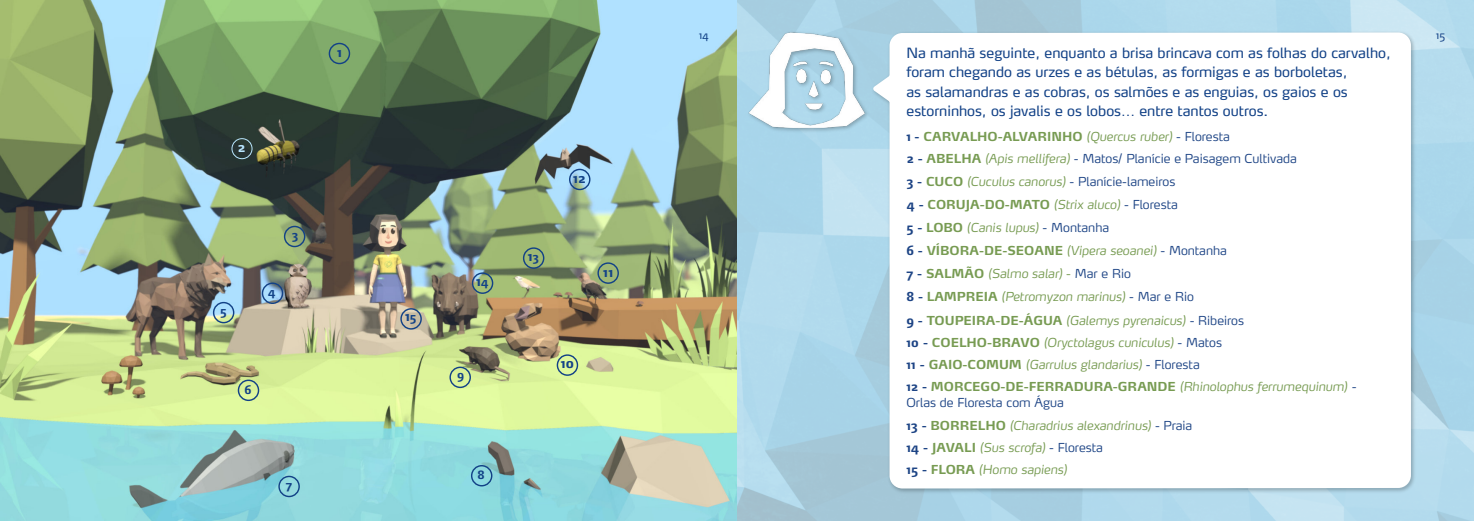
<style>
.page{position:relative;width:1474px;height:521px;background:#fff}
.page>*{position:absolute;margin:0;border:0;box-sizing:border-box;transform-origin:0 0}
.t1{font:14px/19.6px "Max LF";color:#134287}
.t2{font:700 13.12px "Max";color:#134287}
.t3{font:700 13.12px "Max";color:#b9e6fe}
.t4{font:italic 300 12.25px/22.8px "Max";color:#779b52}
.t5{font:300 12.25px/21.3px "Max";color:#1d4485}
.t6{font:700 11.38px "Max";color:#134287}
.t7{font:10.5px "Max";color:#134287}
.s1{font-size:11.38px}
.s2{font-family:"Lucida Grande"}
.s3{font-weight:700}
.s4{font-weight:700;color:#779b52}
.s5{font-style:italic;color:#779b52}
.s6{font-weight:700;font-style:normal;color:#1d4485}
.s7{font-weight:700;font-style:normal}
.s8{font-style:normal;color:#1d4485}
.s9{font-style:normal}
.s10{color:#1d4485}
</style>
<div class="page">
<img style="left:0;top:0;width:1473px;height:521px">
<div style="left:278px;top:476px;width:22px;height:21px;border:1px solid #134287;border-radius:50%"></div>
<div style="left:471px;top:465px;width:21px;height:21px;border:1px solid #134287;border-radius:50%"></div>
<div style="left:449px;top:367px;width:22px;height:21px;border:1px solid #134287;border-radius:50%"></div>
<div style="left:556px;top:354px;width:22px;height:22px;border:1px solid #134287;border-radius:50%"></div>
<div style="left:597px;top:262px;width:22px;height:22px;border:1px solid #134287;border-radius:50%"></div>
<div style="left:569px;top:169px;width:21px;height:21px;border:1px solid #134287;border-radius:50%"></div>
<div style="left:523px;top:247px;width:21px;height:22px;border:1px solid #134287;border-radius:50%"></div>
<div style="left:472px;top:272px;width:21px;height:22px;border:1px solid #134287;border-radius:50%"></div>
<div style="left:400px;top:308px;width:22px;height:22px;border:1px solid #134287;border-radius:50%"></div>
<div style="left:329px;top:43px;width:21px;height:21px;border:1px solid #134287;border-radius:50%"></div>
<div style="left:231px;top:138px;width:21px;height:21px;border:1px solid #b9e6fe;border-radius:50%"></div>
<div style="left:284px;top:226px;width:21px;height:21px;border:1px solid #134287;border-radius:50%"></div>
<div style="left:262px;top:282px;width:21px;height:22px;border:1px solid #134287;border-radius:50%"></div>
<div style="left:213px;top:302px;width:21px;height:21px;border:1px solid #134287;border-radius:50%"></div>
<div style="left:238px;top:379px;width:21px;height:22px;border:1px solid #134287;border-radius:50%"></div>
<img style="left:871px;top:30px;width:545px;height:464px">
<svg style="left:873px;top:32px;width:537px;height:456px"></svg>
<img style="left:747px;top:30px;width:122px;height:103px">
<p class="t3" style="left:237px;top:142px;width:9px">2</p>
<p class="t6" style="left:220px;top:306px;width:8px">5</p>
<p class="t6" style="left:292px;top:230px;width:8px">3</p>
<p class="t6" style="left:268px;top:287px;width:9px">4</p>
<p class="t6" style="left:244px;top:385px;width:9px">6</p>
<p class="t6" style="left:286px;top:480px;width:8px">7</p>
<p class="t2" style="left:337px;top:47px;width:6px">1</p>
<p class="t2" style="left:405px;top:312px;width:13px">1<span class="s1">5</span></p>
<p class="t2" style="left:476px;top:276px;width:14px">1<span class="s1">4</span></p>
<p class="t6" style="left:457px;top:370px;width:9px">9</p>
<p class="t6" style="left:477px;top:471px;width:9px">8</p>
<p class="t2" style="left:528px;top:251px;width:13px">1<span class="s1">3</span></p>
<p class="t2" style="left:573px;top:173px;width:14px">12</p>
<p class="t2" style="left:603px;top:267px;width:11px">11</p>
<p class="t2" style="left:560px;top:358px;width:15px">10</p>
<p class="t7" style="left:699px;top:31px;width:11px">14</p>
<p class="t7" style="left:1435px;top:31px;width:11px">15</p>
<p class="t1" style="left:906px;top:44px;width:486px">Na manhã seguinte, enquanto a brisa brincava com as folhas do carvalho, foram chegando as urzes e as bétulas, as formigas e as borboletas,<br>as salamandras e as cobras, os salmões e as enguias, os gaios e os estorninhos, os javalis e os lobos<span class="s2">…</span> entre tantos outros.</p>
<p class="t5" style="left:906px;top:127px;width:392px"><span class="s3">1 -</span> <span class="s4">CARVALHO-ALVARINHO</span> <span class="s5">(Quercus ruber)</span> - Floresta<br><span class="s3">2 -</span> <span class="s4">ABELHA</span> <span class="s5">(Apis mellifera)</span> - Matos/ Planície e Paisagem Cultivada</p>
<p class="t4" style="left:906px;top:171px;width:451px"><span class="s6">3 -</span> <span class="s7">CUCO</span> (Cuculus canorus) <span class="s8">- Planície-lameiros<br></span><span class="s6">4 -</span> <span class="s7">CORUJA-DO-MATO</span> (Strix aluco) <span class="s8">- Floresta<br></span><span class="s6">5 -</span> <span class="s7">LOBO</span> (Canis lupus) <span class="s8">- Montanha<br></span><span class="s6">6 -</span> <span class="s7">VÍBORA-DE-SEOANE</span> (Vipera seoanei) <span class="s8">- Montanha<br></span><span class="s6">7 -</span> <span class="s7">SALMÃO</span> (Salmo salar) <span class="s9">-</span> <span class="s8">Mar e Rio<br></span><span class="s6">8 -</span> <span class="s7">LAMPREIA</span> (Petromyzon marinus) <span class="s8">- Mar e Rio<br></span><span class="s6">9 -</span> <span class="s7">TOUPEIRA-DE-ÁGUA</span> (Galemys pyrenaicus) <span class="s8">- Ribeiros<br></span><span class="s6">10 -</span> <span class="s7">COELHO-BRAVO</span> (Oryctolagus cuniculus) <span class="s8">- Matos<br></span><span class="s6">11 -</span> <span class="s7">GAIO-COMUM</span> (Garrulus glandarius) <span class="s8">- Floresta<br></span><span class="s6">12 -</span> <span class="s7">MORCEGO-DE-FERRADURA-GRANDE</span> (Rhinolophus ferrumequinum) <span class="s10">-</span></p>
<p class="t4" style="left:906px;top:393px;width:287px;line-height:22.2px"><span class="s8">Orlas de Floresta com Água<br></span><span class="s6">13 -</span> <span class="s7">BORRELHO</span> (Charadrius alexandrinus) <span class="s8">- Praia </span><span class="s6">14 -</span> <span class="s7">JAVALI</span> (Sus scrofa) <span class="s8">- Floresta<br></span><span class="s6">15 -</span> <span class="s7">FLORA</span> (Homo sapiens)</p>
</div>
